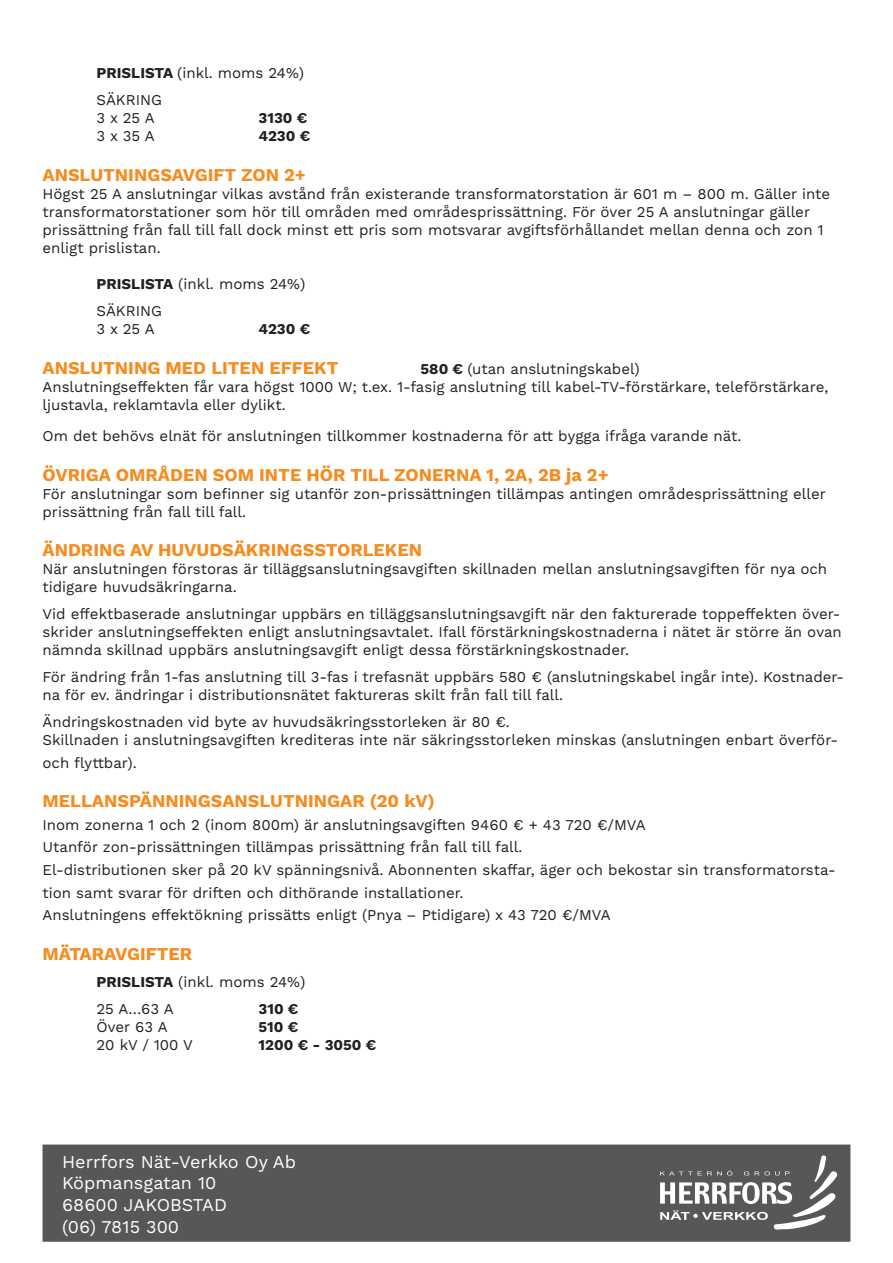
<style>
.page{position:relative;width:893px;height:1263px;background:#fff}
.page>*{position:absolute;margin:0;border:0;box-sizing:border-box;transform-origin:0 0}
.t1{font:700 18px "Work Sans";color:#f68b1f}
.t2{font:18px/21.6px "Work Sans";color:#fff}
.t3{font:15px/18px "Work Sans";color:#231f20}
.t4{font:700 15px "Work Sans";color:#231f20}
.s1{font-weight:700}
</style>
<div class="page">
<div style="left:43px;top:1144px;width:807px;height:98px;background:#585657;border:2px solid #585657"></div>
<svg style="left:660px;top:1155px;width:178px;height:75px"></svg>
<p class="t3" style="left:97px;top:65px;width:209px"><span class="s1">PRISLISTA</span> (inkl. moms 24%)</p>
<p class="t3" style="left:97px;top:92px;width:67px">SÄKRING</p>
<p class="t3" style="left:97px;top:110px;width:60px">3 x 25 A</p>
<p class="t4" style="left:259px;top:110px;width:50px">3130 €</p>
<p class="t3" style="left:97px;top:128px;width:60px">3 x 35 A</p>
<p class="t4" style="left:259px;top:128px;width:53px">4230 €</p>
<p class="t1" style="left:43px;top:164px;width:265px">ANSLUTNINGSAVGIFT ZON 2+</p>
<p class="t3" style="left:43px;top:186px;width:789px">Högst 25 A anslutningar vilkas avstånd från existerande transformatorstation är 601 m – 800 m. Gäller inte transformatorstationer som hör till områden med områdesprissättning. För över 25 A anslutningar gäller prissättning från fall till fall dock minst ett pris som motsvarar avgiftsförhållandet mellan denna och zon 1 enligt prislistan.</p>
<p class="t3" style="left:97px;top:276px;width:210px"><span class="s1">PRISLISTA</span> (inkl. moms 24%)</p>
<p class="t3" style="left:97px;top:303px;width:67px">SÄKRING</p>
<p class="t3" style="left:97px;top:321px;width:60px">3 x 25 A</p>
<p class="t4" style="left:259px;top:320px;width:53px">4230 €</p>
<p class="t1" style="left:43px;top:357px;width:297px">ANSLUTNING MED LITEN EFFEKT</p>
<p class="t3" style="left:421px;top:360px;width:221px"><span class="s1">580 €</span> (utan anslutningskabel)</p>
<p class="t3" style="left:43px;top:378px;width:787px">Anslutningseffekten får vara högst 1000 W; t.ex. 1-fasig anslutning till kabel-TV-förstärkare, teleförstärkare, ljustavla, reklamtavla eller dylikt.</p>
<p class="t3" style="left:43px;top:428px;width:700px">Om det behövs elnät för anslutningen tillkommer kostnaderna för att bygga ifråga varande nät.</p>
<p class="t1" style="left:43px;top:464px;width:567px">ÖVRIGA OMRÅDEN SOM INTE HÖR TILL ZONERNA 1, 2A, 2B ja 2+</p>
<p class="t3" style="left:43px;top:485px;width:785px">För anslutningar som befinner sig utanför zon-prissättningen tillämpas antingen områdesprissättning eller prissättning från fall till fall.</p>
<p class="t1" style="left:43px;top:540px;width:381px">ÄNDRING AV HUVUDSÄKRINGSSTORLEKEN</p>
<p class="t3" style="left:43px;top:561px;width:786px">När anslutningen förstoras är tilläggsanslutningsavgiften skillnaden mellan anslutningsavgiften för nya och tidigare huvudsäkringarna.</p>
<p class="t3" style="left:43px;top:606px;width:801px;text-align:justify">Vid effektbaserade anslutningar uppbärs en tilläggsanslutningsavgift när den fakturerade toppeffekten över&shy;skrider anslutningseffekten enligt anslutningsavtalet. Ifall förstärkningskostnaderna i nätet är större än ovan nämnda skillnad uppbärs anslutningsavgift enligt dessa förstärkningskostnader.</p>
<p class="t3" style="left:43px;top:669px;width:803px">För ändring från 1-fas anslutning till 3-fas i trefasnät uppbärs 580 € (anslutningskabel ingår inte). Kostnader&shy;na för ev. ändringar i distributionsnätet faktureras skilt från fall till fall.</p>
<p class="t3" style="left:43px;top:714px;width:469px">Ändringskostnaden vid byte av huvudsäkringsstorleken är 80 €.</p>
<p class="t3" style="left:43px;top:730px;width:797px;line-height:22.5px">Skillnaden i anslutningsavgiften krediteras inte när säkringsstorleken minskas (anslutningen enbart överför&shy;och flyttbar).</p>
<p class="t1" style="left:43px;top:791px;width:394px">MELLANSPÄNNINGSANSLUTNINGAR (20 kV)</p>
<p class="t3" style="left:43px;top:816px;width:605px">Inom zonerna 1 och 2 (inom 800m) är anslutningsavgiften 9460 € + 43 720 €/MVA</p>
<p class="t3" style="left:43px;top:839px;width:481px">Utanför zon-prissättningen tillämpas prissättning från fall till fall.</p>
<p class="t3" style="left:43px;top:859px;width:795px;line-height:22.5px">El-distributionen sker på 20 kV spänningsnivå. Abonnenten skaffar, äger och bekostar sin transformatorsta&shy;tion samt svarar för driften och dithörande installationer.</p>
<p class="t3" style="left:43px;top:906px;width:570px">Anslutningens effektökning prissätts enligt (Pnya – Ptidigare) x 43 720 €/MVA</p>
<p class="t1" style="left:43px;top:943px;width:151px">MÄTARAVGIFTER</p>
<p class="t3" style="left:97px;top:973px;width:210px"><span class="s1">PRISLISTA</span> (inkl. moms 24%)</p>
<p class="t3" style="left:97px;top:1000px;width:79px">25 A…63 A</p>
<p class="t4" style="left:259px;top:1000px;width:41px">310 €</p>
<p class="t3" style="left:97px;top:1018px;width:73px">Över 63 A</p>
<p class="t4" style="left:259px;top:1018px;width:41px">510 €</p>
<p class="t3" style="left:97px;top:1036px;width:98px">20 kV / 100 V</p>
<p class="t4" style="left:259px;top:1036px;width:119px">1200 € - 3050 €</p>
<p class="t2" style="left:62px;top:1152px;width:236px">Herrfors Nät-Verkko Oy Ab<br>Köpmansgatan 10<br>68600 JAKOBSTAD<br>(06) 7815 300</p>
</div>
